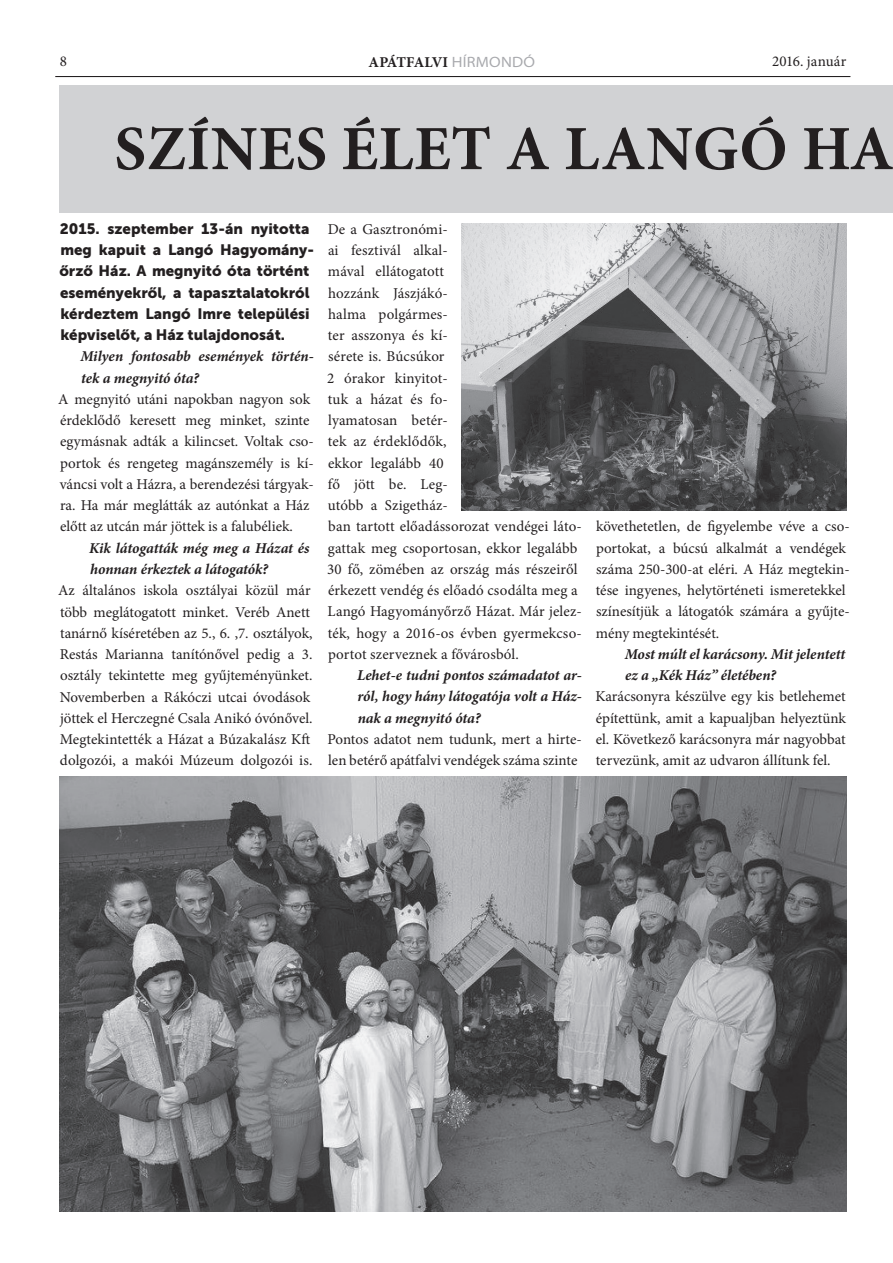
<style>
.page{position:relative;width:893px;height:1263px;background:#fff}
.page>*{position:absolute;margin:0;border:0;box-sizing:border-box;transform-origin:0 0}
.cím_Minion{font:700 63px "Minion Pro";letter-spacing:.01em;color:#231f20}
.t1{font:15px/21.3px "Minion Pro";color:#231f20}
.kérdés{font:italic 700 15px/21.3px "Minion Pro";letter-spacing:-.005em;color:#231f20}
.bevezető{font:15px/21.3px "Museo Sans 900";color:#231f20}
.t2{font:700 15px "Minion Pro";letter-spacing:-.025em;color:#231f20}
.s1{font-family:"Myriad Pro";font-weight:400;font-stretch:semi-expanded;color:#a8a9ad}
</style>
<div class="page">
<hr style="left:55px;top:76px;width:795px;height:1px;background:#231f20">
<div style="left:60px;top:85px;width:833px;height:128px;background:#d1d2d4"></div>
<img style="left:461px;top:223px;width:385px;height:287px">
<img style="left:60px;top:776px;width:786px;height:436px">
<p class="t1" style="left:60px;top:51px;width:9px">8</p>
<p class="t2" style="left:369px;top:51px;width:168px">APÁTFALVI <span class="s1">HÍRMONDÓ</span></p>
<p class="t1" style="left:772px;top:51px;width:76px">2016. január</p>
<p class="cím_Minion" style="left:114px;top:105px;width:781px">SZÍNES ÉLET A LANGÓ HA</p>
<p class="bevezető" style="left:59px;top:218px;width:256px">2015. szeptember 13-án nyitotta meg kapuit a Langó Hagyomány&shy;őrző Ház. A megnyitó óta történt eseményekről, a tapasztalatokról kérdeztem Langó Imre települési képviselőt, a Ház tulajdonosát.</p>
<p class="kérdés" style="left:80px;top:346px;width:235px">Milyen fontosabb események történ&shy;tek a megnyitó óta?</p>
<p class="t1" style="left:58px;top:389px;width:257px">A megnyitó utáni napokban nagyon sok érdeklődő keresett meg minket, szinte egymásnak adták a kilincset. Voltak cso&shy;portok és rengeteg magánszemély is kí&shy;váncsi volt a Házra, a berendezési tárgyak&shy;ra. Ha már meglátták az autónkat a Ház előtt az utcán már jöttek is a falubéliek.</p>
<p class="kérdés" style="left:89px;top:537px;width:222px">Kik látogatták még meg a Házat és honnan érkeztek a látogatók?</p>
<p class="t1" style="left:58px;top:580px;width:256px">Az általános iskola osztályai közül már több meglátogatott minket. Veréb Anett tanárnő kíséretében az 5., 6. ,7. osztályok, Restás Marianna tanítónővel pedig a 3. osztály tekintette meg gyűjteményünket.<br>Novemberben a Rákóczi utcai óvodások jöttek el Herczegné Csala Anikó óvónővel.</p>
<p class="t1" style="left:60px;top:729px;width:254px">Megtekintették a Házat a Búzakalász Kft dolgozói, a makói Múzeum dolgozói is.</p>
<p class="t1" style="left:327px;top:218px;width:256px">De a Gasztronómi-<br>ai fesztivál alkal-<br>mával ellátogatott<br>hozzánk Jászjákó-<br>halma polgármes-<br>ter asszonya és kí-<br>sérete is. Búcsúkor<br>2 órakor kinyitot-<br>tuk a házat és fo-<br>lyamatosan betér-<br>tek az érdeklődők,<br>ekkor legalább 40<br>fő jött be. Leg-<br>utóbb a Szigetház-<br>ban tartott előadássorozat vendégei láto&shy;gattak meg csoportosan, ekkor legalább<br>30 fő, zömében az ország más részeiről érkezett vendég és előadó csodálta meg a<br>Langó Hagyományőrző Házat. Már jelez&shy;ték, hogy a 2016-os évben gyermekcso&shy;portot szerveznek a fővárosból.</p>
<p class="kérdés" style="left:357px;top:664px;width:226px;text-align:justify">Lehet-e tudni pontos számadatot ar&shy;ról, hogy hány látogatója volt a Ház&shy;nak a megnyitó óta?</p>
<p class="t1" style="left:328px;top:728px;width:256px">Pontos adatot nem tudunk, mert a hirte&shy;len betérő apátfalvi vendégek száma szinte</p>
<p class="t1" style="left:596px;top:516px;width:255px">követhetetlen, de figyelembe véve a cso&shy;portokat, a búcsú alkalmát a vendégek száma 250-300-at eléri. A Ház megtekin&shy;tése ingyenes, helytörténeti ismeretekkel színesítjük a látogatók számára a gyűjte&shy;mény megtekintését.</p>
<p class="kérdés" style="left:625px;top:643px;width:222px">Most múlt el karácsony. Mit jelentett ez a „Kék Ház” életében?</p>
<p class="t1" style="left:595px;top:686px;width:252px;text-align:justify">Karácsonyra készülve egy kis betlehemet építettünk, amit a kapualjban helyeztünk el. Következő karácsonyra már nagyobbat tervezünk, amit az udvaron állítunk fel.</p>
</div>
